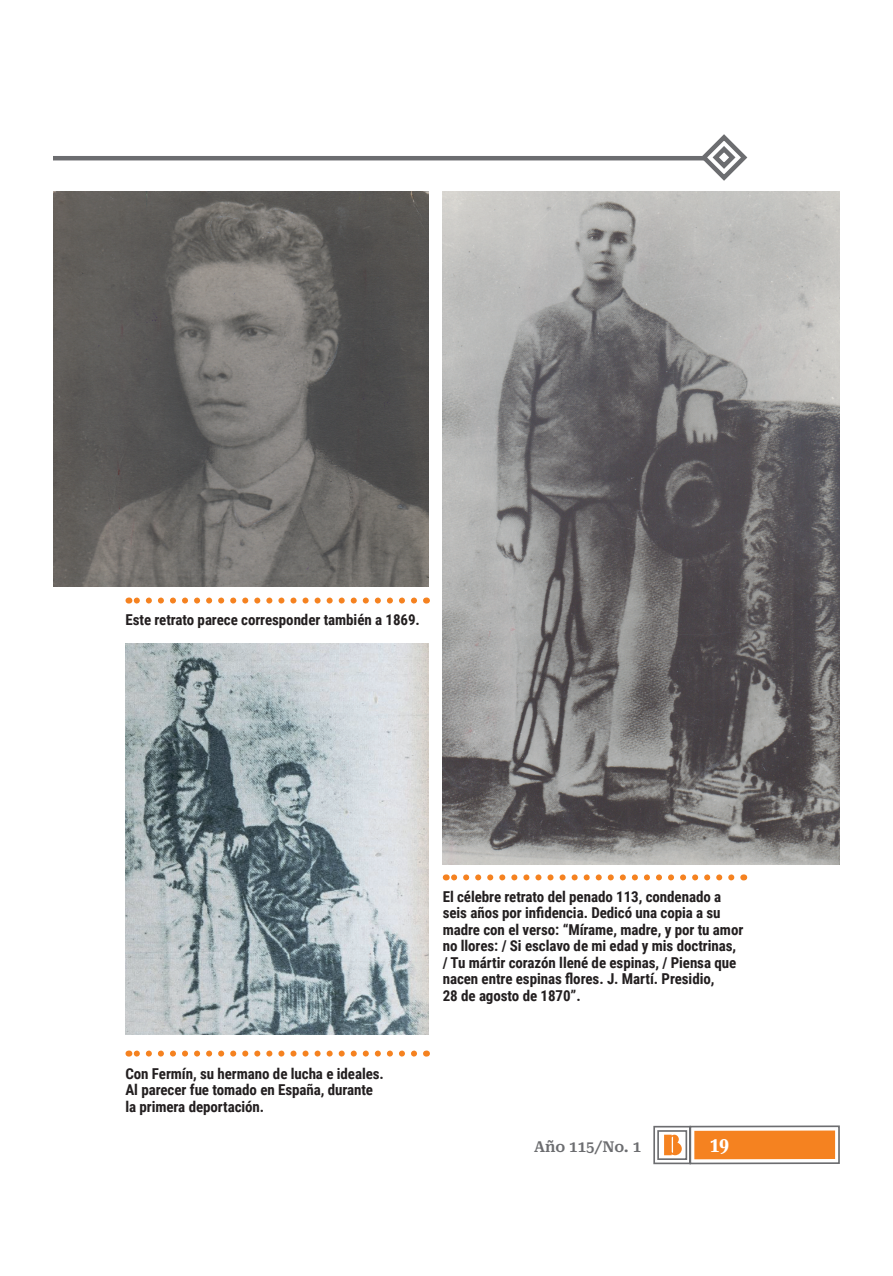
<style>
.page{position:relative;width:893px;height:1276px;background:#fff}
.page>*{position:absolute;margin:0;border:0;box-sizing:border-box;transform-origin:0 0}
.t1{font:700 ultra-condensed 21px "Roboto Serif 120 pt";color:#fff}
.t2{font:700 15px/16.5px "Roboto Condensed";letter-spacing:-.005em;color:#231f20}
.t3{font:600 15px "Roboto Serif";color:#6c6d70}
</style>
<div class="page">
<svg style="left:653px;top:1125px;width:187px;height:40px"></svg>
<div style="left:694px;top:1130px;width:141px;height:29px;background:#f58220"></div>
<hr style="left:53px;top:156px;width:651px;height:4px;background:#6c6d70">
<svg style="left:698px;top:134px;width:50px;height:47px"></svg>
<svg style="left:128px;top:597px;width:286px;height:6px"></svg>
<svg style="left:446px;top:874px;width:285px;height:6px"></svg>
<svg style="left:128px;top:1050px;width:286px;height:6px"></svg>
<img style="left:53px;top:191px;width:376px;height:396px">
<img style="left:443px;top:191px;width:397px;height:674px">
<img style="left:125px;top:643px;width:304px;height:391px">
<p class="t2" style="left:125px;top:612px;width:296px">Este retrato parece corresponder también a 1869.</p>
<p class="t2" style="left:125px;top:1065px;width:260px">Con Fermín, su hermano de lucha e ideales.<br>Al parecer fue tomado en España, durante la primera deportación.</p>
<p class="t2" style="left:443px;top:888px;width:302px">El célebre retrato del penado 113, condenado a seis años por infidencia. Dedicó una copia a su madre con el verso: “Mírame, madre, y por tu amor no llores: / Si esclavo de mi edad y mis doctrinas, / Tu mártir corazón llené de espinas, / Piensa que nacen entre espinas flores. J. Martí. Presidio,<br>28 de agosto de 1870”.</p>
<p class="t3" style="left:534px;top:1138px;width:109px">Año 115/No. 1</p>
<h1 class="t1" style="left:710px;top:1132px;width:20px">19</h1>
</div>
